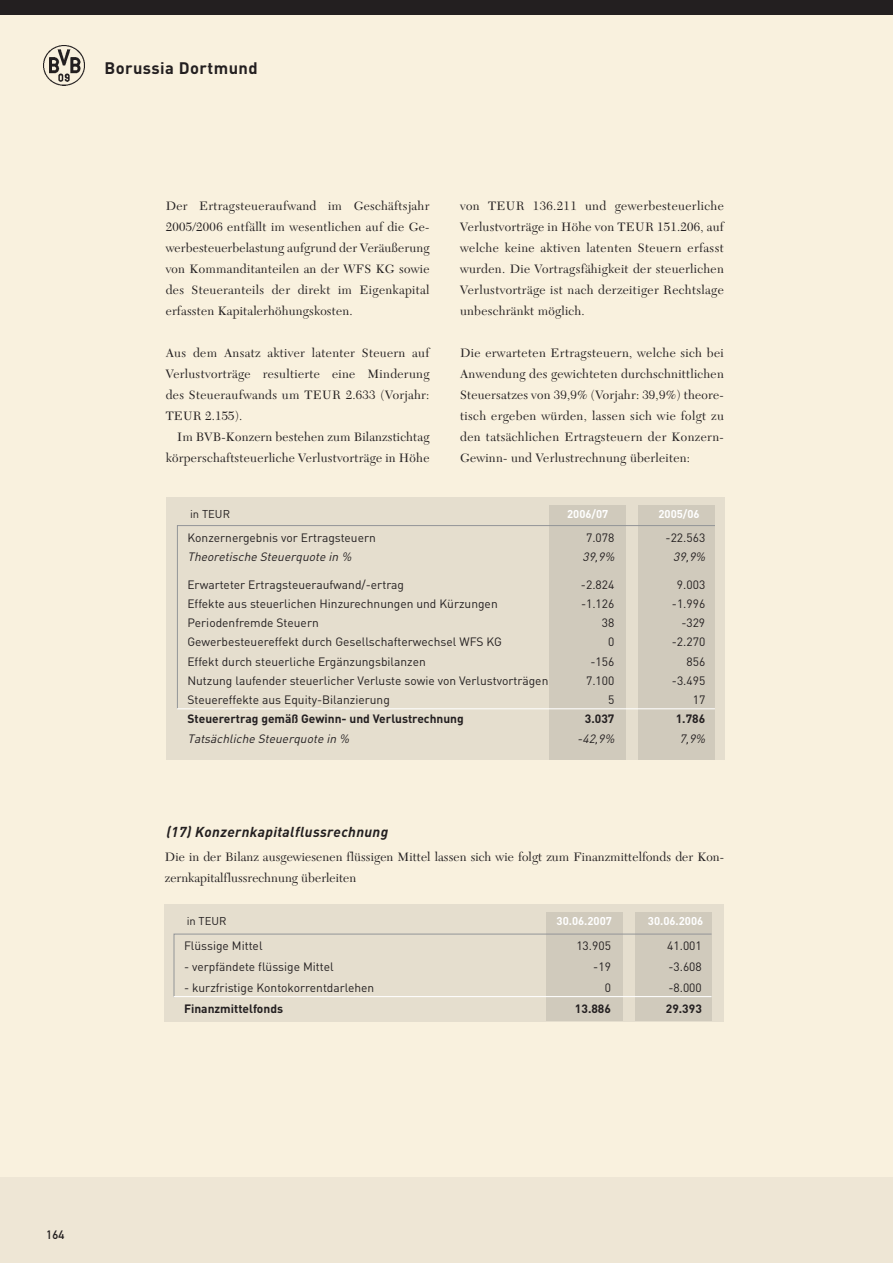
<style>
.page{position:relative;width:893px;height:1263px;background:#fff}
.page>*{position:absolute;margin:0;border:0;box-sizing:border-box;transform-origin:0 0}
.t1{font:700 16.5px "DIN";letter-spacing:.025em;color:#231f20}
.t2{font:italic 700 14.25px "DIN";letter-spacing:.025em;color:#231f20}
.t3{font:12.75px/21px "New Caledonia";letter-spacing:.015em;color:#231f20;text-align:justify}
.t4{font:12px "DIN";color:#231f20}
.t5{font:700 12px "DIN";color:#231f20}
.t6{font:italic 12px "DIN";color:#231f20}
.t7{font:12px "DIN Mittelschrift";color:#231f20}
.t8{font:700 11.25px "DIN";color:#fff}
.t9{font:11.25px "DIN";color:#231f20}
</style>
<div class="page">
<div style="left:0;top:0;width:892px;height:1263px;background:#f9f1de"></div>
<div style="left:0;top:1178px;width:892px;height:85px;background:#eee6d5"></div>
<div style="left:0;top:0;width:892px;height:15px;background:#231f20"></div>
<img style="left:44px;top:45px;width:40px;height:41px">
<div style="left:166px;top:497px;width:558px;height:263px;background:#e5dece"></div>
<div style="left:638px;top:505px;width:77px;height:255px;background:#d0cabc"></div>
<div style="left:549px;top:505px;width:77px;height:255px;background:#d0cabc"></div>
<svg style="left:177px;top:525px;width:538px;height:183px"></svg>
<hr style="left:177px;top:708px;width:538px;height:1px;background:#fff">
<div style="left:165px;top:904px;width:559px;height:117px;background:#e5dece"></div>
<div style="left:635px;top:913px;width:76px;height:108px;background:#d0cabc"></div>
<div style="left:546px;top:913px;width:76px;height:108px;background:#d0cabc"></div>
<svg style="left:173px;top:933px;width:539px;height:65px"></svg>
<hr style="left:174px;top:996px;width:537px;height:1px;background:#fff">
<p class="t1" style="left:104px;top:62px;width:155px">Borussia Dortmund</p>
<p class="t3" style="left:166px;top:197px;width:265px">Der Ertragsteueraufwand im Geschäftsjahr 2005/2006 entfällt im wesentlichen auf die Ge - wer besteuerbelastung aufgrund der Veräußerung von Kommanditanteilen an der WFS KG sowie des Steueranteils der direkt im Eigenkapital erfassten Kapitalerhöhungskosten.</p>
<p class="t3" style="left:166px;top:344px;width:265px">Aus dem Ansatz aktiver latenter Steuern auf Verlustvorträge resultierte eine Minderung des Steueraufwands um TEUR 2.633 (Vorjahr:<br>TEUR 2.155).</p>
<p class="t3" style="left:166px;top:428px;width:265px;text-align:right">Im BVB-Konzern bestehen zum Bilanzstichtag körperschaftsteuerliche Verlustvorträge in Höhe</p>
<p class="t3" style="left:460px;top:197px;width:265px">von TEUR 136.211 und gewerbesteuerliche Verlustvorträge in Höhe von TEUR 151.206, auf welche keine aktiven latenten Steuern erfasst wurden. Die Vortragsfähigkeit der steuerlichen Verlustvorträge ist nach derzeitiger Rechtslage unbeschränkt möglich.</p>
<p class="t3" style="left:460px;top:344px;width:265px">Die erwarteten Ertragsteuern, welche sich bei Anwendung des gewichteten durchschnittlichen Steuersatzes von 39,9% (Vorjahr: 39,9%) theore&shy;tisch ergeben würden, lassen sich wie folgt zu den tatsächlichen Ertragsteuern der Konzern-Gewinn- und Verlustrechnung überleiten:</p>
<p class="t9" style="left:190px;top:510px;width:41px">in TEUR</p>
<p class="t8" style="left:567px;top:510px;width:43px">2006/07</p>
<p class="t8" style="left:658px;top:510px;width:43px">2005/06</p>
<p class="t4" style="left:187px;top:533px;width:190px">Konzernergebnis vor Ertragsteuern</p>
<p class="t4" style="left:586px;top:533px;width:30px">7.078</p>
<p class="t4" style="left:665px;top:533px;width:41px">-22.563</p>
<p class="t6" style="left:187px;top:552px;width:168px">Theoretische Steuerquote in %</p>
<p class="t6" style="left:582px;top:552px;width:36px">39,9%</p>
<p class="t6" style="left:673px;top:552px;width:36px">39,9%</p>
<p class="t4" style="left:187px;top:580px;width:218px">Erwarteter Ertragsteueraufwand/-ertrag</p>
<p class="t4" style="left:581px;top:580px;width:35px">-2.824</p>
<p class="t4" style="left:677px;top:580px;width:30px">9.003</p>
<p class="t4" style="left:187px;top:599px;width:312px">Effekte aus steuerlichen Hinzurechnungen und Kürzungen</p>
<p class="t4" style="left:581px;top:599px;width:35px">-1.126</p>
<p class="t4" style="left:672px;top:599px;width:35px">-1.996</p>
<p class="t4" style="left:187px;top:618px;width:133px">Periodenfremde Steuern</p>
<p class="t4" style="left:602px;top:618px;width:14px">38</p>
<p class="t4" style="left:681px;top:618px;width:25px">-329</p>
<p class="t4" style="left:187px;top:638px;width:316px">Gewerbesteuereffekt durch Gesellschafterwechsel WFS KG</p>
<p class="t4" style="left:608px;top:638px;width:8px">0</p>
<p class="t4" style="left:671px;top:638px;width:35px">-2.270</p>
<p class="t4" style="left:187px;top:657px;width:240px">Effekt durch steuerliche Ergänzungsbilanzen</p>
<p class="t4" style="left:590px;top:657px;width:25px">-156</p>
<p class="t4" style="left:686px;top:657px;width:20px">856</p>
<p class="t4" style="left:187px;top:676px;width:362px">Nutzung laufender steuerlicher Verluste sowie von Verlustvorträgen</p>
<p class="t4" style="left:586px;top:676px;width:30px">7.100</p>
<p class="t4" style="left:672px;top:676px;width:35px">-3.495</p>
<p class="t4" style="left:187px;top:695px;width:204px">Steuereffekte aus Equity-Bilanzierung</p>
<p class="t4" style="left:608px;top:695px;width:8px">5</p>
<p class="t4" style="left:692px;top:695px;width:14px">17</p>
<p class="t5" style="left:187px;top:715px;width:278px">Steuerertrag gemäß Gewinn- und Verlustrechnung</p>
<p class="t5" style="left:585px;top:715px;width:31px">3.037</p>
<p class="t5" style="left:675px;top:715px;width:31px">1.786</p>
<p class="t6" style="left:187px;top:734px;width:166px">Tatsächliche Steuerquote in %</p>
<p class="t6" style="left:577px;top:734px;width:41px">-42,9%</p>
<p class="t6" style="left:679px;top:734px;width:30px">7,9%</p>
<p class="t2" style="left:166px;top:826px;width:223px">(17) Konzernkapitalflussrechnung</p>
<p class="t3" style="left:165px;top:848px;width:560px">Die in der Bilanz ausgewiesenen flüssigen Mittel lassen sich wie folgt zum Finanzmittelfonds der Kon&shy;zernkapitalflussrechnung überleiten</p>
<p class="t9" style="left:187px;top:917px;width:41px">in TEUR</p>
<p class="t8" style="left:556px;top:917px;width:57px">30.06.2007</p>
<p class="t8" style="left:648px;top:917px;width:57px">30.06.2006</p>
<p class="t4" style="left:184px;top:942px;width:80px">Flüssige Mittel</p>
<p class="t4" style="left:576px;top:942px;width:36px">13.905</p>
<p class="t4" style="left:667px;top:942px;width:36px">41.001</p>
<p class="t4" style="left:184px;top:962px;width:151px">- verpfändete flüssige Mittel</p>
<p class="t4" style="left:593px;top:962px;width:19px">-19</p>
<p class="t4" style="left:668px;top:962px;width:35px">-3.608</p>
<p class="t4" style="left:184px;top:983px;width:192px">- kurzfristige Kontokorrentdarlehen</p>
<p class="t4" style="left:604px;top:983px;width:8px">0</p>
<p class="t4" style="left:668px;top:983px;width:35px">-8.000</p>
<p class="t5" style="left:184px;top:1004px;width:101px">Finanzmittelfonds</p>
<p class="t5" style="left:575px;top:1004px;width:37px">13.886</p>
<p class="t5" style="left:665px;top:1004px;width:37px">29.393</p>
<p class="t7" style="left:47px;top:1230px;width:19px">164</p>
</div>
